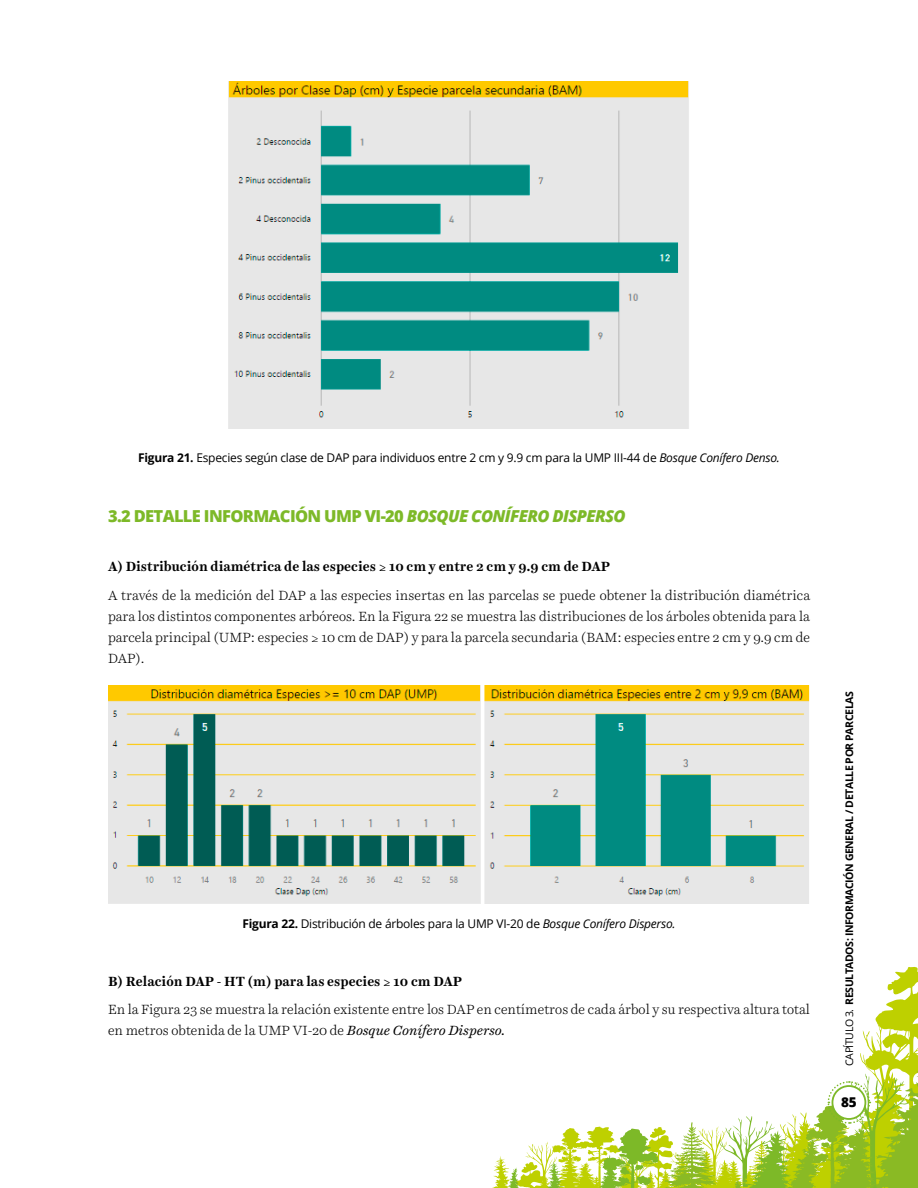
<style>
.page{position:relative;width:918px;height:1188px;background:#fff}
.page>*{position:absolute;margin:0;border:0;box-sizing:border-box;transform-origin:0 0}
.t1{font:800 16.5px "Open Sans";letter-spacing:-.04em;color:#7db928}
.t2{font:300 13.5px/21px "Harriet Text";color:#000;text-align:justify}
.t3{font:700 13.5px "Harriet Text";color:#000}
.t4{font:800 13.5px "Open Sans";color:#000}
.t5{font:12px "Open Sans";letter-spacing:-.02em;color:#000}
.t6{font:700 10.5px "Open Sans";letter-spacing:-.04em;color:#000}
.s1{font-weight:700}
.s2{font-style:italic}
.s3{font-weight:400;font-style:italic}
.s4{font-weight:400}
</style>
<div class="page">
<svg style="left:492px;top:967px;width:426px;height:221px"></svg>
<img style="left:229px;top:81px;width:460px;height:348px">
<img style="left:108px;top:686px;width:702px;height:217px">
<p class="t5" style="left:138px;top:449px;width:643px"><span class="s1">Figura 21.</span> Especies según clase de DAP para individuos entre 2 cm y 9.9 cm para la UMP III-44 de <span class="s2">Bosque Conífero Denso.</span></p>
<p class="t1" style="left:108px;top:503px;width:519px">3.2 DETALLE INFORMACIÓN UMP VI-20 <span class="s2">BOSQUE CONÍFERO DISPERSO</span></p>
<p class="t3" style="left:108px;top:557px;width:504px">A) Distribución diamétrica de las especies ≥ 10 cm y entre 2 cm y 9.9 cm de DAP</p>
<p class="t2" style="left:108px;top:584px;width:704px">A través de la medición del DAP a las especies insertas en las parcelas se puede obtener la distribución diamétrica para los distintos componentes arbóreos. En la Figura 22 se muestra las distribuciones de los árboles obtenida para la parcela principal (UMP: especies ≥ 10 cm de DAP) y para la parcela secundaria (BAM: especies entre 2 cm y 9.9 cm de DAP).</p>
<p class="t5" style="left:242px;top:916px;width:435px"><span class="s1">Figura 22.</span> Distribución de árboles para la UMP VI-20 de <span class="s2">Bosque Conífero Disperso.</span></p>
<p class="t3" style="left:108px;top:972px;width:356px">B) Relación DAP - HT (m) para las especies ≥ 10 cm DAP</p>
<p class="t2" style="left:108px;top:999px;width:703px">En la Figura 23 se muestra la relación existente entre los DAP en centímetros de cada árbol y su respectiva altura total en metros obtenida de la UMP VI-20 de <span class="s3">Bosque Conífero Disperso.</span></p>
<p class="t6" style="left:842px;top:1066px;width:376px;rotate:-90deg"><span class="s4">CAPÍTULO 3.</span> RESULTADOS: INFORMACIÓN GENERAL / DETALLE POR PARCELAS</p>
<p class="t4" style="left:841px;top:1092px;width:17px">85</p>
</div>
